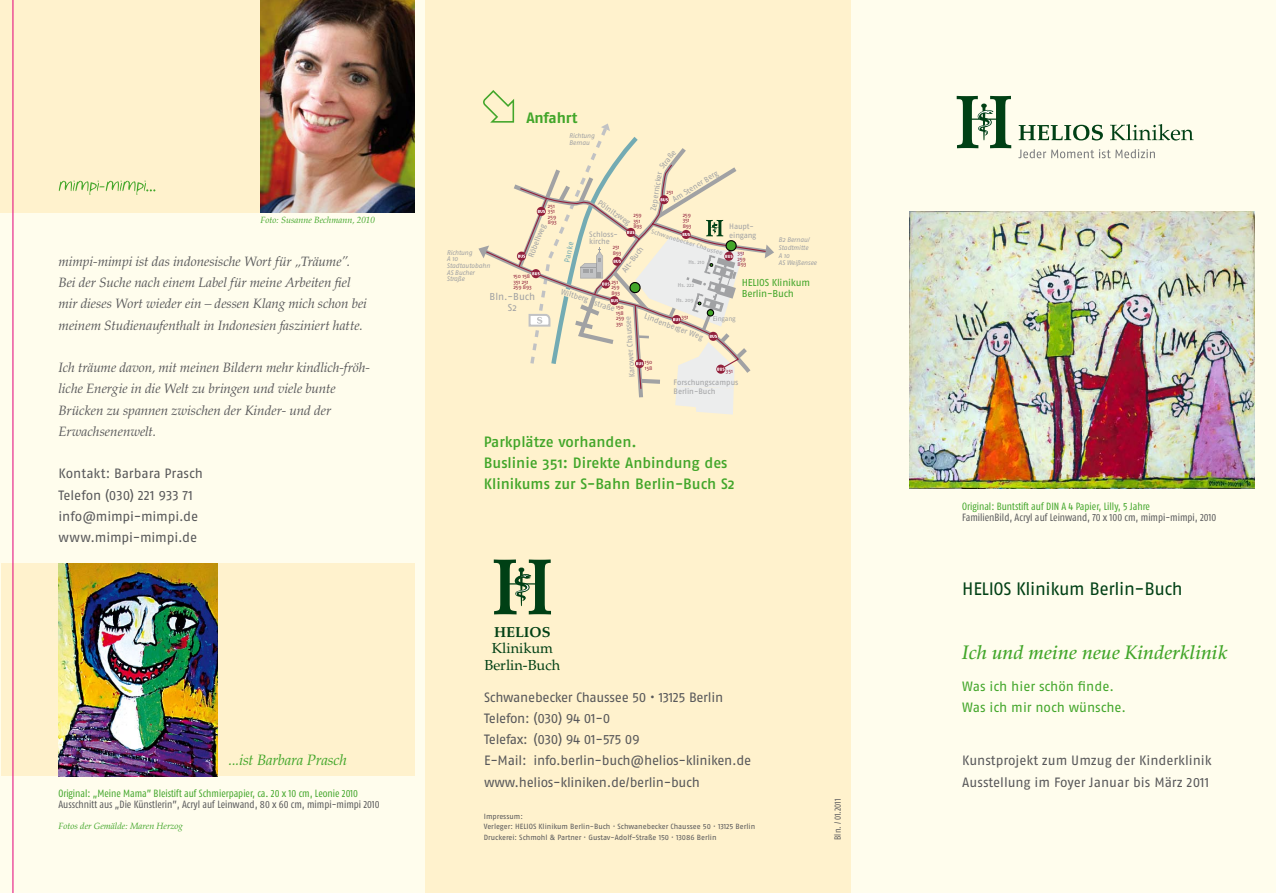
<style>
.page{position:relative;width:1276px;height:893px;background:#fff}
.page>*{position:absolute;margin:0;border:0;box-sizing:border-box;transform-origin:0 0}
.t1{font:italic 500 19.5px "Palatino";color:#42a62a}
.t2{font:18px "Fago Pro";letter-spacing:-.02em;color:#004015}
.t3{font:500 15px/21.3px "Fago Pro";color:#42a62a}
.t4{font:italic 15px "Palatino";letter-spacing:-.01em;color:#42a62a}
.t5{font:700 15px "Fago Pro";color:#42a62a}
.t6{font:14.55px/16.2px "Palatino";color:#004015;text-align:center}
.t7{font:700 14.55px "Palatino";color:#004015}
.t8{font:italic 13.5px/21.3px "Palatino";letter-spacing:-.005em;color:#58585a}
.t9{font:13.5px/21.3px "Fago Pro";letter-spacing:-.015em;color:#58585a}
.t10{font:13.5px/21.3px "Fago Pro";letter-spacing:-.005em;color:#42a62a}
.t11{font:condensed 10.5px "Fago Pro";color:#58585a}
.t12{font:condensed 10.5px "Fago Pro";color:#42a62a}
.t13{font:10.05px/11.1px "Fago Pro";letter-spacing:-.02em;color:#42a62a}
.t14{font:10.05px/11.1px "Fago Pro";color:#a1a2a4;text-align:center}
.t15{font:italic 9px "Palatino";color:#42a62a}
.t16{font:condensed 9px "Fago Pro";color:#58585a}
.t17{font:7.8px/8.9px "Fago Pro";letter-spacing:-.005em;color:#a1a2a4}
.t18{font:7.8px "Fago Pro";color:#73abb3}
.t19{font:7.5px/10.6px "Fago Pro";letter-spacing:-.005em;color:#58585a}
.t20{font:italic 6.75px/6.8px "Fago Pro";letter-spacing:-.025em;color:#a1a2a4}
.t21{font:6.75px "Fago Pro";letter-spacing:-.025em;color:#a1a2a4}
.t22{font:6px "Fago Pro";color:#a1a2a4;scale:1.12 1}
.t23{font:5.55px/5.6px "Fago Pro";letter-spacing:-.035em;color:#92203b}
.t24{font:5.55px "Fago Pro";letter-spacing:-.02em;color:#a1a2a4}
</style>
<div class="page">
<div style="left:0;top:0;width:425px;height:893px;background:#fffded"></div>
<div style="left:850px;top:0;width:426px;height:893px;background:#fffded"></div>
<img style="left:909px;top:212px;width:345px;height:277px">
<div style="left:425px;top:0;width:425px;height:893px;background:#fff2cd"></div>
<svg style="left:1018px;top:125px;width:85px;height:15px"></svg>
<svg style="left:1110px;top:124px;width:83px;height:17px"></svg>
<svg style="left:956px;top:96px;width:55px;height:52px"></svg>
<svg style="left:1018px;top:149px;width:137px;height:9px"></svg>
<div style="left:0;top:0;width:415px;height:213px;background:#fff2cd"></div>
<div style="left:1px;top:563px;width:414px;height:213px;background:#fff2cd"></div>
<svg style="left:59px;top:181px;width:96px;height:14px"></svg>
<svg style="left:494px;top:559px;width:57px;height:55px"></svg>
<svg style="left:478px;top:90px;width:296px;height:325px"></svg>
<img style="left:260px;top:0;width:155px;height:213px">
<img style="left:58px;top:563px;width:160px;height:213px">
<hr style="left:13px;top:0;width:1px;height:893px;background:#e20079">
<p class="t5" style="left:526px;top:108px;width:53px">Anfahrt</p>
<p class="t20" style="left:569px;top:132px;width:27px">Richtung<br>Bernau</p>
<p class="t17" style="left:657px;top:165px;width:23px;rotate:-51deg">Straße</p>
<p class="t15" style="left:260px;top:215px;width:116px">Foto: Susanne Bechmann, 2010</p>
<p class="t8" style="left:58px;top:251px;width:310px">mimpi-mimpi ist das indonesische Wort für „Träume”.<br>Bei der Suche nach einem Label für meine Arbeiten fiel mir dieses Wort wieder ein – dessen Klang mich schon bei meinem Studienaufenthalt in Indonesien fasziniert hatte.</p>
<p class="t8" style="left:58px;top:357px;width:313px">Ich träume davon, mit meinen Bildern mehr kindlich-fröh&shy;liche Energie in die Welt zu bringen und viele bunte Brücken zu spannen zwischen der Kinder- und der Erwachsenenwelt.</p>
<p class="t9" style="left:58px;top:463px;width:146px">Kontakt: Barbara Prasch<br>Telefon (030) 221 933 71 info@mimpi-mimpi.de www.mimpi-mimpi.de</p>
<p class="t17" style="left:649px;top:210px;width:41px;rotate:-81deg">Zepernicker</p>
<p class="t17" style="left:671px;top:196px;width:54px;rotate:-32deg">Am Stener Berg</p>
<p class="t22" style="left:652px;top:228px;width:68px;rotate:17deg">Schwanebecker Chaussee</p>
<p class="t23" style="left:666px;top:189px;width:8px">251</p>
<p class="t17" style="left:601px;top:198px;width:39px;rotate:35deg">Pölnitzweg</p>
<p class="t23" style="left:548px;top:203px;width:10px">251<br>351<br>259<br>893</p>
<p class="t23" style="left:633px;top:212px;width:10px">259<br>351<br>893</p>
<p class="t23" style="left:682px;top:212px;width:10px">259<br>351<br>893</p>
<p class="t17" style="left:729px;top:222px;width:29px">Haupt&shy;eingang</p>
<p class="t23" style="left:737px;top:250px;width:10px">351<br>259<br>893</p>
<p class="t17" style="left:526px;top:256px;width:37px;rotate:-69deg">Röbellweg</p>
<p class="t17" style="left:589px;top:230px;width:30px;line-height:7.8px">Schloss&shy;kirche</p>
<p class="t20" style="left:778px;top:236px;width:40px;line-height:7.8px">B2 Bernau/<br>Stadtmitte<br>A 10<br>AS Weißensee</p>
<p class="t18" style="left:562px;top:261px;width:22px;rotate:-78deg">Panke</p>
<p class="t23" style="left:613px;top:244px;width:10px">251<br>893</p>
<p class="t17" style="left:620px;top:269px;width:32px;rotate:-54deg">Alt-Buch</p>
<p class="t20" style="left:447px;top:249px;width:45px">Richtung<br>A 10<br>Stadtautobahn<br>AS Bucher<br>Straße</p>
<p class="t24" style="left:688px;top:259px;width:18px">Hs. 210</p>
<p class="t24" style="left:676px;top:297px;width:19px">Hs. 209</p>
<p class="t23" style="left:513px;top:273px;width:20px">150 158<br>351 251<br>259 893</p>
<p class="t13" style="left:742px;top:277px;width:70px">HELIOS Klinikum<br>Berlin-Buch</p>
<p class="t23" style="left:611px;top:279px;width:10px">251<br>259<br>893</p>
<p class="t24" style="left:678px;top:282px;width:18px">Hs. 222</p>
<p class="t17" style="left:562px;top:287px;width:30px;rotate:18deg">Wiltberg</p>
<p class="t14" style="left:489px;top:291px;width:47px">Bln.-Buch<br>S2</p>
<p class="t17" style="left:596px;top:298px;width:23px;rotate:18deg">straße</p>
<p class="t23" style="left:616px;top:304px;width:10px;text-align:justify">150<br>158<br>259<br>351</p>
<p class="t17" style="left:646px;top:312px;width:63px;rotate:20deg">Lindenberger Weg</p>
<p class="t23" style="left:681px;top:314px;width:9px">351</p>
<p class="t21" style="left:713px;top:314px;width:24px">Eingang</p>
<p class="t17" style="left:628px;top:378px;width:64px;rotate:-94deg">Karower Chaussee</p>
<p class="t23" style="left:645px;top:360px;width:9px">150<br>158</p>
<p class="t23" style="left:726px;top:368px;width:9px">351</p>
<p class="t17" style="left:673px;top:378px;width:66px">Forschungscampus<br>Berlin-Buch</p>
<p class="t3" style="left:484px;top:431px;width:252px">Parkplätze vorhanden.<br>Buslinie 351: Direkte Anbindung des<br>Klinikums zur S-Bahn Berlin-Buch S2</p>
<p class="t12" style="left:962px;top:500px;width:189px">Original: Buntstift auf DIN A 4 Papier, Lilly, 5 Jahre</p>
<p class="t11" style="left:962px;top:511px;width:255px">FamilienBild, Acryl auf Leinwand, 70 x 100 cm, mimpi-mimpi, 2010</p>
<h2 class="t2" style="left:962px;top:578px;width:222px">HELIOS Klinikum Berlin-Buch</h2>
<p class="t7" style="left:494px;top:624px;width:58px">HELIOS</p>
<p class="t6" style="left:484px;top:641px;width:77px">Klinikum<br>Berlin-Buch</p>
<h1 class="t1" style="left:962px;top:641px;width:267px">Ich und meine neue Kinderklinik</h1>
<p class="t4" style="left:229px;top:752px;width:120px">...ist Barbara Prasch</p>
<p class="t12" style="left:58px;top:787px;width:301px">Original: „Meine Mama” Bleistift auf Schmierpapier, ca. 20 x 10 cm, Leonie 2010</p>
<p class="t11" style="left:58px;top:798px;width:323px">Ausschnitt aus „Die Künstlerin”, Acryl auf Leinwand, 80 x 60 cm, mimpi-mimpi 2010</p>
<p class="t15" style="left:58px;top:821px;width:126px">Fotos der Gemälde: Maren Herzog</p>
<p class="t9" style="left:484px;top:686px;width:268px">Schwanebecker Chaussee 50 • 13125 Berlin Telefon: (030) 94 01-0<br>Telefax: (030) 94 01-575 09<br>E-Mail: info.berlin-buch@helios-kliniken.de www.helios-kliniken.de/berlin-buch</p>
<p class="t19" style="left:484px;top:811px;width:273px">Impressum:<br>Verleger: HELIOS Klinikum Berlin-Buch · Schwanebecker Chaussee 50 · 13125 Berlin<br>Druckerei: Schmohl &amp; Partner · Gustav-Adolf-Straße 150 · 13086 Berlin</p>
<p class="t16" style="left:832px;top:840px;width:43px;rotate:-90deg">Bln. / 01.2011</p>
<p class="t10" style="left:962px;top:676px;width:165px">Was ich hier schön finde.<br>Was ich mir noch wünsche.</p>
<p class="t9" style="left:962px;top:750px;width:251px">Kunstprojekt zum Umzug der Kinderklinik<br>Ausstellung im Foyer Januar bis März 2011</p>
</div>
